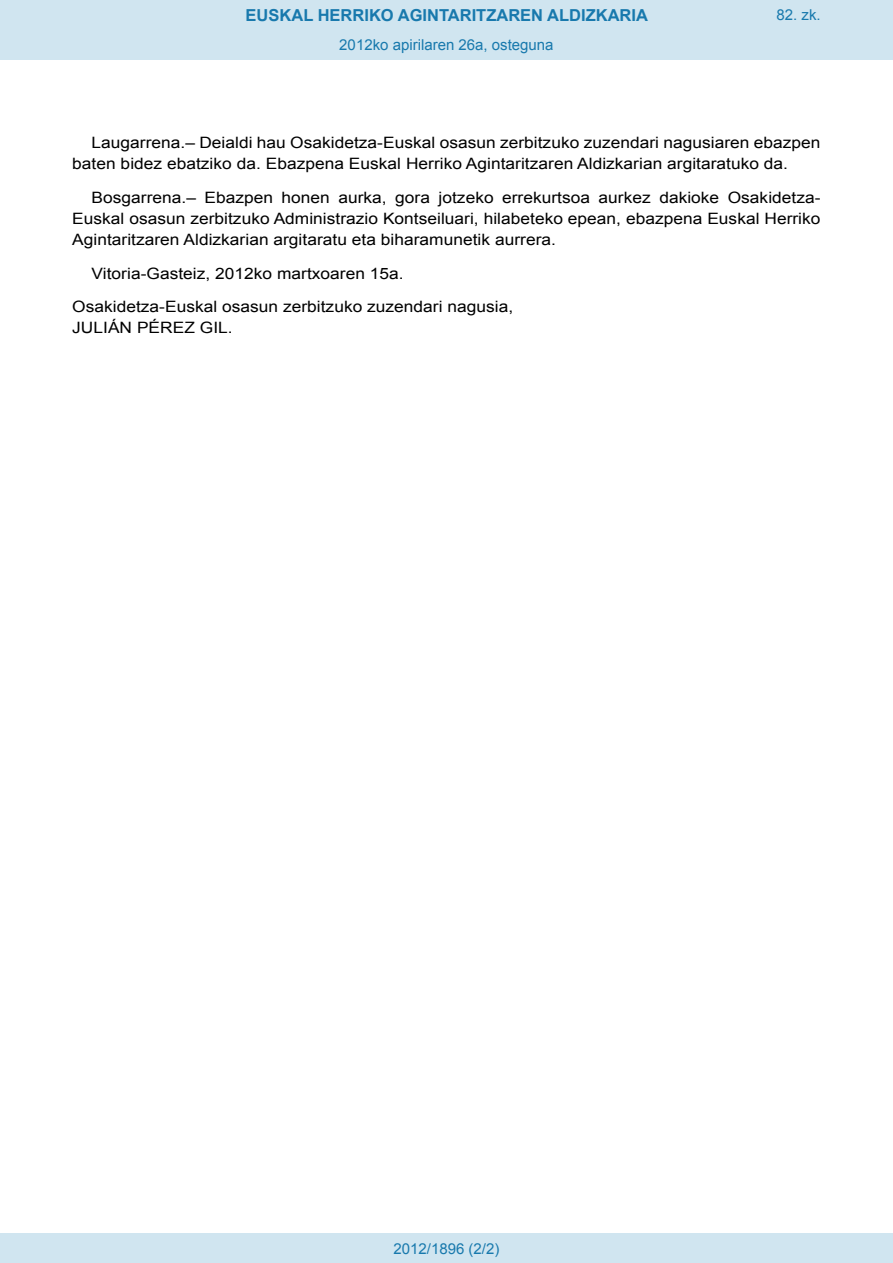
<style>
.page{position:relative;width:893px;height:1263px;background:#fff}
.page>*{position:absolute;margin:0;border:0;box-sizing:border-box;transform-origin:0 0}
.t1{font:700 16.5px "Arial";color:#1879ad}
.BOPVDetalle{font:15.6px/21px "Arial";color:#000;scale:1.11 1}
.BOPVFirmaPuesto{font:15.6px "Arial";color:#000;scale:1.11 1}
.BOPVFirmaLugFec{font:15.6px "Arial";color:#000;scale:1.11 1}
.BOPVFirmaNombre{font:15.6px "Arial";color:#000;scale:1.11 1}
.Paginacion_Centro{font:15px "Arial";color:#1879ad}
</style>
<div class="page">
<div style="left:0;top:0;width:893px;height:60px;background:#d0e5f0"></div>
<div style="left:0;top:1233px;width:893px;height:30px;background:#d0e5f0"></div>
<p class="t1" style="left:246px;top:4px;width:404px">EUSKAL HERRIKO AGINTARITZAREN ALDIZKARIA</p>
<p class="Paginacion_Centro" style="left:339px;top:35px;width:216px">2012ko apirilaren 26a, osteguna</p>
<p class="Paginacion_Centro" style="left:776px;top:5px;width:46px">82. zk.</p>
<p class="BOPVDetalle" style="left:72px;top:132px;width:676px;text-indent:19px">Laugarrena.– Deialdi hau Osakidetza-Euskal osasun zerbitzuko zuzendari nagusiaren ebazpen baten bidez ebatziko da. Ebazpena Euskal Herriko Agintaritzaren Aldizkarian argitaratuko da.</p>
<p class="BOPVDetalle" style="left:72px;top:187px;width:676px;text-align:justify;text-indent:19px">Bosgarrena.– Ebazpen honen aurka, gora jotzeko errekurtsoa aurkez dakioke Osakidetza-Euskal osasun zerbitzuko Administrazio Kontseiluari, hilabeteko epean, ebazpena Euskal Herriko Agintaritzaren Aldizkarian argitaratu eta biharamunetik aurrera.</p>
<p class="BOPVFirmaLugFec" style="left:92px;top:263px;width:283px">Vitoria-Gasteiz, 2012ko martxoaren 15a.</p>
<p class="BOPVFirmaPuesto" style="left:72px;top:297px;width:399px">Osakidetza-Euskal osasun zerbitzuko zuzendari nagusia,</p>
<p class="BOPVFirmaNombre" style="left:72px;top:318px;width:146px">JULIÁN PÉREZ GIL.</p>
<p class="Paginacion_Centro" style="left:393px;top:1238px;width:107px">2012/1896 (2/2)</p>
</div>
